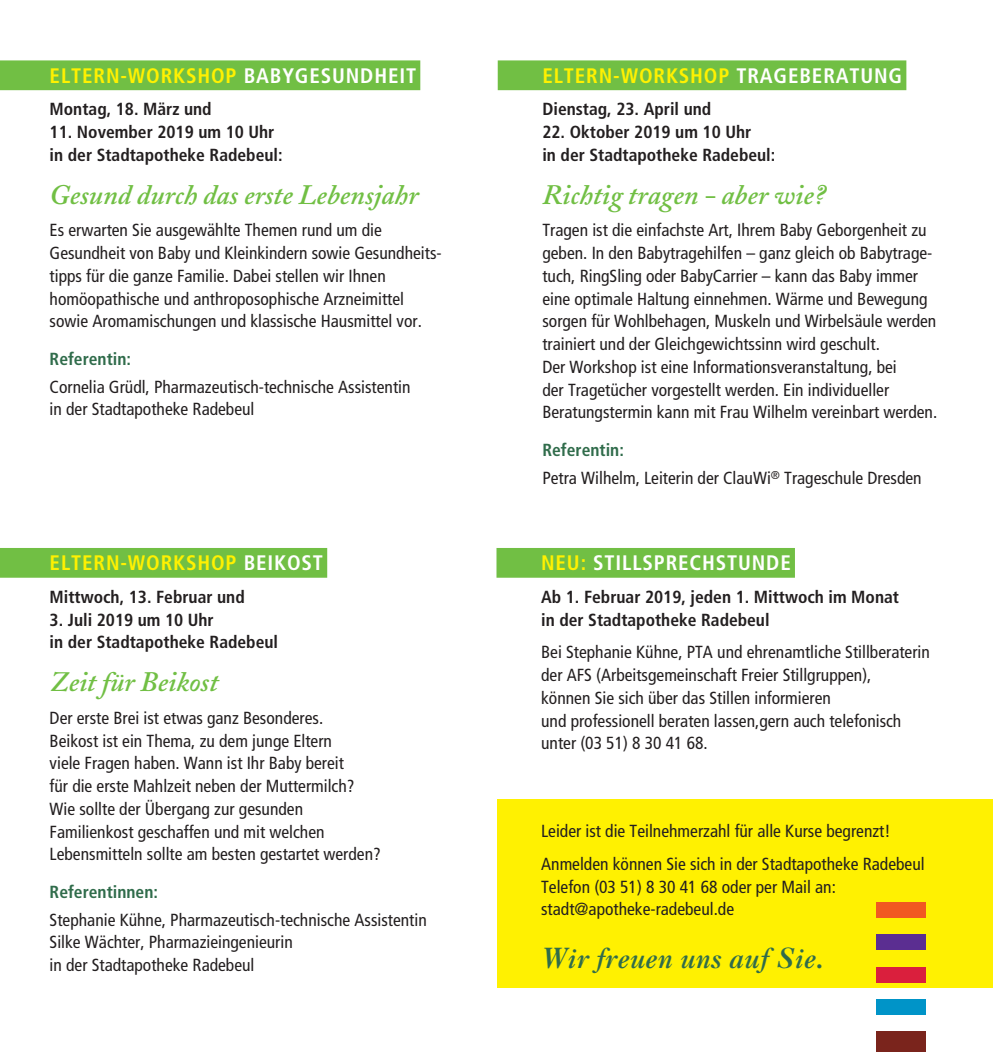
<style>
.page{position:relative;width:993px;height:1052px;background:#fff}
.page>*{position:absolute;margin:0;border:0;box-sizing:border-box;transform-origin:0 0}
.t1{font:italic 600 28px "Adobe Caslon";color:#71bf44}
.t2{font:italic 27.82px "Caslon Three";color:#306c4b}
.t3{font:700 condensed 21px "Frutiger";letter-spacing:.04em;color:#fff101}
.t4{font:700 condensed 21px "Frutiger";letter-spacing:.04em;color:#fff}
.t5{font:condensed 17.5px/22.8px "Frutiger";color:#231f20}
.t6{font:700 condensed 17.5px/22.8px "Frutiger";color:#231f20}
.t7{font:700 condensed 17.5px "Frutiger";color:#306c4b}
.s1{color:#fff}
.s2{font-weight:700;color:#306c4b}
.s3{color:#fff101}
</style>
<div class="page">
<div style="left:497px;top:799px;width:495px;height:188px;background:#fff101"></div>
<div style="left:497px;top:60px;width:409px;height:30px;background:#71bf44"></div>
<div style="left:0;top:60px;width:420px;height:30px;background:#71bf44"></div>
<div style="left:0;top:548px;width:327px;height:30px;background:#71bf44"></div>
<div style="left:876px;top:934px;width:49px;height:16px;background:#5b2e91"></div>
<div style="left:876px;top:902px;width:49px;height:16px;background:#f15921"></div>
<div style="left:876px;top:966px;width:49px;height:16px;background:#da1f3d"></div>
<div style="left:876px;top:999px;width:49px;height:15px;background:#0094c8"></div>
<div style="left:876px;top:1031px;width:49px;height:21px;background:#7a241c"></div>
<div style="left:496px;top:548px;width:298px;height:30px;background:#71bf44"></div>
<p class="t3" style="left:50px;top:63px;width:368px">ELTERN-WORKSHOP <span class="s1">BABYGESUNDHEIT</span></p>
<p class="t6" style="left:50px;top:98px;width:163px">Montag, 18. März und</p>
<p class="t6" style="left:50px;top:121px;width:234px">11. November 2019 um 10 Uhr in der Stadtapotheke Radebeul:</p>
<h1 class="t1" style="left:50px;top:179px;width:370px">Gesund durch das erste Lebensjahr</h1>
<p class="t5" style="left:50px;top:219px;width:393px">Es erwarten Sie ausgewählte Themen rund um die Gesundheit von Baby und Kleinkindern sowie Gesundheits&shy;tipps für die ganze Familie. Dabei stellen wir Ihnen homöopathische und anthroposophische Arzneimittel sowie Aromamischungen und klassische Hausmittel vor.</p>
<p class="t7" style="left:50px;top:348px;width:83px">Referentin:</p>
<p class="t5" style="left:50px;top:375px;width:362px">Cornelia Grüdl, Pharmazeutisch-technische Assistentin in der Stadtapotheke Radebeul</p>
<p class="t3" style="left:50px;top:550px;width:275px">ELTERN-WORKSHOP <span class="s1">BEIKOST</span></p>
<p class="t6" style="left:50px;top:585px;width:196px">Mittwoch, 13. Februar und</p>
<p class="t6" style="left:50px;top:608px;width:230px">3. Juli 2019 um 10 Uhr<br>in der Stadtapotheke Radebeul</p>
<h1 class="t1" style="left:50px;top:666px;width:170px">Zeit für Beikost</h1>
<p class="t5" style="left:50px;top:706px;width:332px">Der erste Brei ist etwas ganz Besonderes.<br>Beikost ist ein Thema, zu dem junge Eltern<br>viele Fragen haben. Wann ist Ihr Baby bereit<br>für die erste Mahlzeit neben der Muttermilch?<br>Wie sollte der Übergang zur gesunden Familienkost geschaffen und mit welchen Lebensmitteln sollte am besten gestartet werden?</p>
<p class="t7" style="left:50px;top:881px;width:110px">Referentinnen:</p>
<p class="t5" style="left:50px;top:908px;width:378px">Stephanie Kühne, Pharmazeutisch-technische Assistentin<br>Silke Wächter, Pharmazieingenieurin<br>in der Stadtapotheke Radebeul</p>
<p class="t3" style="left:542px;top:63px;width:361px">ELTERN-WORKSHOP <span class="s1">TRAGEBERATUNG</span></p>
<p class="t6" style="left:542px;top:98px;width:170px">Dienstag, 23. April und</p>
<p class="t6" style="left:542px;top:121px;width:234px">22. Oktober 2019 um 10 Uhr<br>in der Stadtapotheke Radebeul:</p>
<h1 class="t1" style="left:542px;top:179px;width:284px">Richtig tragen - aber wie?</h1>
<p class="t5" style="left:542px;top:219px;width:396px">Tragen ist die einfachste Art, Ihrem Baby Geborgenheit zu geben. In den Babytragehilfen – ganz gleich ob Babytrage&shy;tuch, RingSling oder BabyCarrier – kann das Baby immer eine optimale Haltung einnehmen. Wärme und Bewegung sorgen für Wohlbehagen, Muskeln und Wirbelsäule werden trainiert und der Gleichgewichtssinn wird geschult.<br>Der Workshop ist eine Informationsveranstaltung, bei<br>der Tragetücher vorgestellt werden. Ein individueller Beratungstermin kann mit Frau Wilhelm vereinbart werden.</p>
<p class="t5" style="left:542px;top:436px;width:380px;line-height:27.7px"><span class="s2">Referentin:<br></span>Petra Wilhelm, Leiterin der ClauWi<sup>®</sup> Trageschule Dresden</p>
<p class="t4" style="left:541px;top:550px;width:251px"><span class="s3">NEU:</span> STILLSPRECHSTUNDE</p>
<p class="t6" style="left:541px;top:585px;width:359px">Ab 1. Februar 2019, jeden 1. Mittwoch im Monat in der Stadtapotheke Radebeul</p>
<p class="t5" style="left:541px;top:641px;width:390px">Bei Stephanie Kühne, PTA und ehrenamtliche Stillberaterin der AFS (Arbeitsgemeinschaft Freier Stillgruppen),<br>können Sie sich über das Stillen informieren<br>und professionell beraten lassen,gern auch telefonisch unter (03 51) 8 30 41 68.</p>
<p class="t5" style="left:541px;top:815px;width:385px;line-height:32.7px">Leider ist die Teilnehmerzahl für alle Kurse begrenzt!<br>Anmelden können Sie sich in der Stadtapotheke Radebeul</p>
<p class="t5" style="left:541px;top:875px;width:296px">Telefon (03 51) 8 30 41 68 oder per Mail an: stadt@apotheke-radebeul.de</p>
<h2 class="t2" style="left:541px;top:941px;width:284px">Wir freuen uns auf Sie.</h2>
</div>
